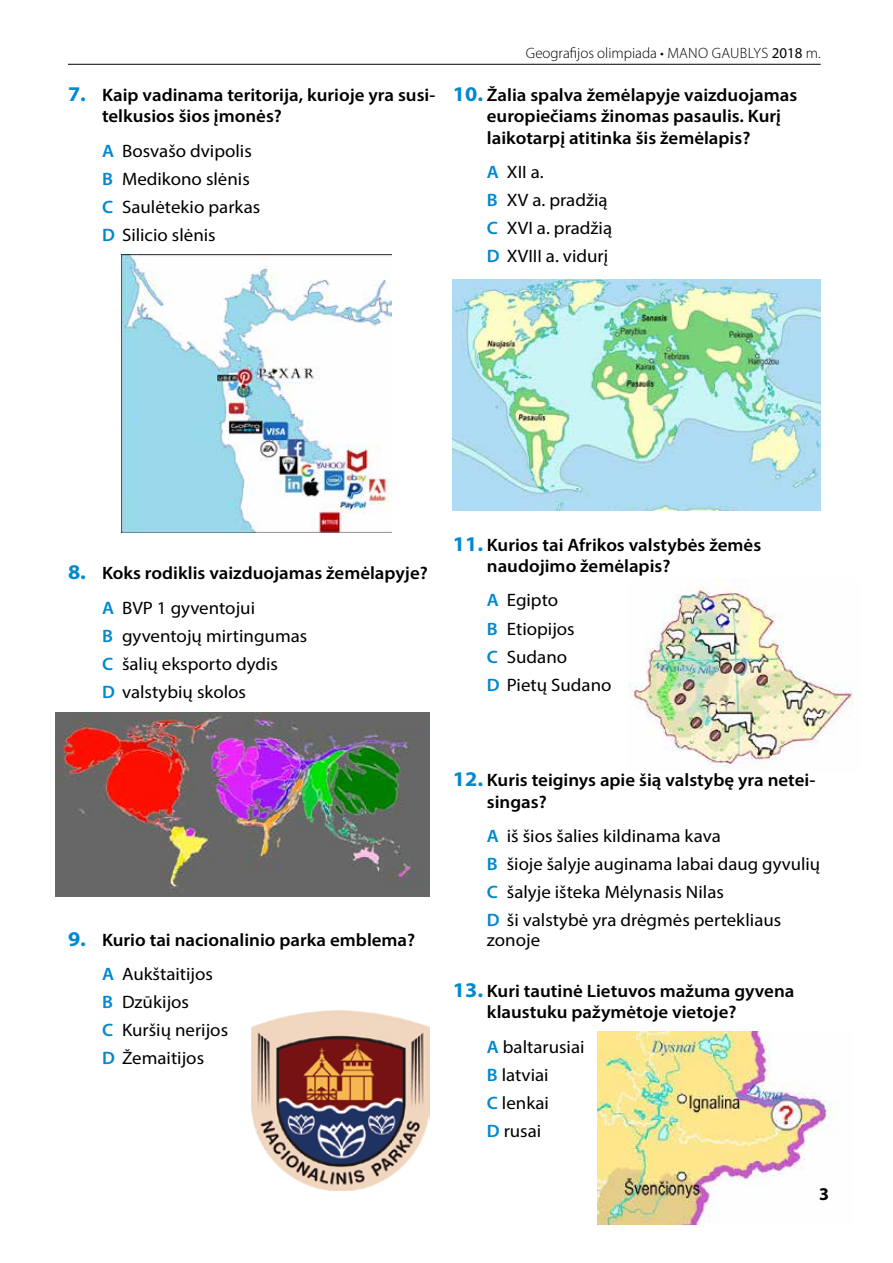
<style>
.page{position:relative;width:893px;height:1263px;background:#fff}
.page>*{position:absolute;margin:0;border:0;box-sizing:border-box;transform-origin:0 0}
.t1{font:600 18px/21.6px "Myriad Pro";color:#000;scale:1.05 1}
.t2{font:18px/28px "Myriad Pro";color:#000;scale:1.05 1}
.t3{font:700 18px "Myriad Pro";color:#000}
.t4{font:300 15px "Myriad Pro";color:#000}
.s1{font-weight:700;font-size:21px;color:#0089cf}
.s2{font-weight:600;color:#0089cf}
.s3{font-weight:400}
.s4{color:#0089cf}
</style>
<div class="page">
<hr style="left:68px;top:64px;width:753px;height:1px;background:#000">
<img style="left:121px;top:254px;width:270px;height:279px">
<img style="left:56px;top:712px;width:373px;height:185px">
<img style="left:453px;top:280px;width:368px;height:230px">
<img style="left:252px;top:1010px;width:177px;height:180px">
<img style="left:628px;top:579px;width:225px;height:190px">
<img style="left:598px;top:1031px;width:239px;height:194px">
<p class="t1" style="left:102px;top:83px;width:319px;text-indent:-34px"><span class="s1">7.</span> Kaip vadinama teritorija, kurioje yra susi&shy;telkusios šios įmonės?</p>
<p class="t2" style="left:102px;top:136px;width:152px"><span class="s2">A</span> Bosvašo dvipolis<br><span class="s2">B</span> Medikono slėnis<br><span class="s2">C</span> Saulėtekio parkas<br><span class="s2">D</span> Silicio slėnis</p>
<p class="t4" style="left:526px;top:44px;width:296px">Geografijos olimpiada • Mano Gaublys <span class="s3">2018</span> m.</p>
<p class="t1" style="left:487px;top:83px;width:297px;text-indent:-34px"><span class="s1">10.</span> Žalia spalva žemėlapyje vaizduojamas europiečiams žinomas pasaulis. Kurį laikotarpį atitinka šis žemėlapis?</p>
<p class="t2" style="left:487px;top:158px;width:121px"><span class="s2">A</span> XII a.<br><span class="s2">B</span> XV a. pradžią<br><span class="s2">C</span> XVI a. pradžią<br><span class="s2">D</span> XVIII a. vidurį</p>
<p class="t1" style="left:102px;top:555px;width:312px;line-height:34.3px;text-indent:-34px"><span class="s1">8.</span> Koks rodiklis vaizduojamas žemėlapyje?<br><span class="s4">A</span> <span class="s3">BVP 1 gyventojui</span></p>
<p class="t2" style="left:102px;top:621px;width:197px"><span class="s2">B</span> gyventojų mirtingumas<br><span class="s2">C</span> šalių eksporto dydis<br><span class="s2">D</span> valstybių skolos</p>
<p class="t1" style="left:487px;top:533px;width:263px;text-indent:-34px"><span class="s1">11.</span> Kurios tai Afrikos valstybės žemės naudojimo žemėlapis?</p>
<p class="t2" style="left:487px;top:586px;width:120px"><span class="s2">A</span> Egipto<br><span class="s2">B</span> Etiopijos<br><span class="s2">C</span> Sudano<br><span class="s2">D</span> Pietų Sudano</p>
<p class="t1" style="left:102px;top:922px;width:300px;line-height:34.3px;text-indent:-34px"><span class="s1">9.</span> Kurio tai nacionalinio parka emblema?<br><span class="s4">A</span> <span class="s3">Aukštaitijos</span></p>
<p class="t2" style="left:102px;top:988px;width:122px"><span class="s2">B</span> Dzūkijos<br><span class="s2">C</span> Kuršių nerijos<br><span class="s2">D</span> Žemaitijos</p>
<p class="t1" style="left:487px;top:769px;width:314px;text-indent:-34px"><span class="s1">12.</span> Kuris teiginys apie šią valstybę yra netei&shy;singas?</p>
<p class="t2" style="left:487px;top:822px;width:319px"><span class="s2">A</span> iš šios šalies kildinama kava<br><span class="s2">B</span> šioje šalyje auginama labai daug gyvulių <span class="s2">C</span> šalyje išteka Mėlynasis Nilas<br><span class="s2">D</span> ši valstybė yra drėgmės pertekliaus</p>
<p class="t2" style="left:487px;top:925px;width:52px">zonoje</p>
<p class="t1" style="left:487px;top:979px;width:294px;text-indent:-34px"><span class="s1">13.</span> Kuri tautinė Lietuvos mažuma gyvena klaustuku pažymėtoje vietoje?</p>
<p class="t2" style="left:487px;top:1032px;width:95px"><span class="s2">A</span> baltarusiai<br><span class="s2">B</span> latviai<br><span class="s2">C</span> lenkai<br><span class="s2">D</span> rusai</p>
<p class="t3" style="left:819px;top:1182px;width:11px">3</p>
</div>
